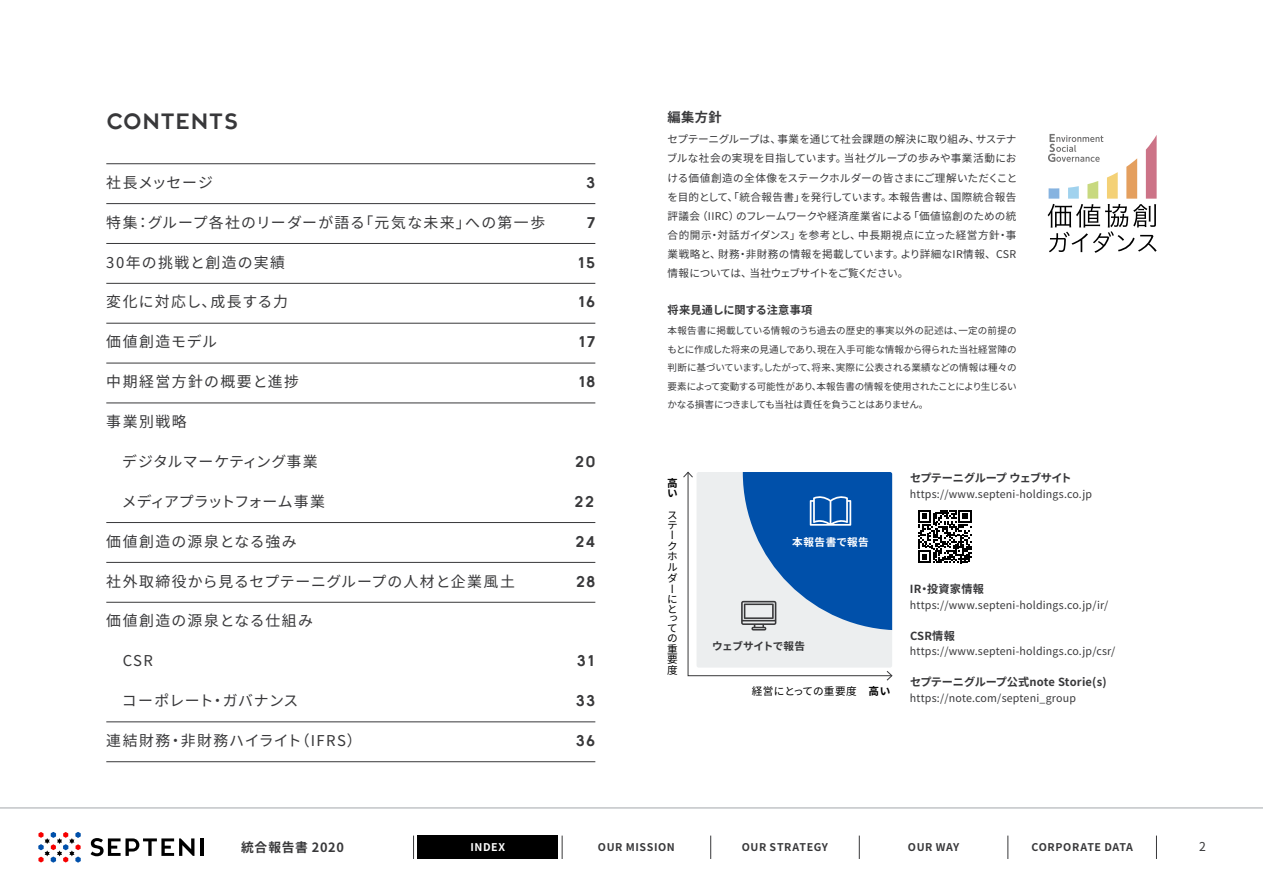
<style>
.page{position:relative;width:1263px;height:893px;background:#fff}
.page>*{position:absolute;margin:0;border:0;box-sizing:border-box;transform-origin:0 0}
.t1{font:21.3px "Septenisans";letter-spacing:.04em;color:#38383a}
.t2{font:14.85px "Noto Sans JP";letter-spacing:.08em;color:#38383a}
.t3{font:14.85px "Noto Sans JP";letter-spacing:.1em;color:#38383a}
.t4{font:14.85px "Septenisans";letter-spacing:.1em;color:#38383a}
.t5{font:14.85px "Noto Sans JP";letter-spacing:-.015em;color:#38383a}
.t6{font:14.85px "Noto Sans JP";letter-spacing:.025em;color:#38383a}
.t7{font:14.85px "Noto Sans JP";letter-spacing:.03em;color:#38383a}
.t8{font:14.85px "Noto Sans JP";letter-spacing:.05em;color:#38383a}
.t9{font:700 13.35px "Noto Sans JP";color:#38383a}
.t10{font:700 12.75px "Noto Sans JP";letter-spacing:.05em;color:#38383a}
.t11{font:12.15px "Noto Sans JP";color:#38383a}
.t12{font:700 11.1px "Noto Sans JP";letter-spacing:-.005em;color:#38383a}
.t13{font:700 11.1px "Noto Sans JP";letter-spacing:-.045em;color:#38383a}
.t14{font:10.65px/19.2px "Noto Sans JP";letter-spacing:.02em;color:#38383a;text-align:justify}
.t15{font:700 10.65px "Noto Sans JP";letter-spacing:.055em;color:#38383a}
.t16{font:10.65px/10.4px "Noto Sans JP";letter-spacing:.03em;color:#000}
.t17{font:700 10.65px "Noto Sans JP";letter-spacing:.05em;color:#fff}
.t18{font:700 10.65px "Noto Sans JP";letter-spacing:-.025em;color:#38383a}
.t19{font:700 10.65px/10.4px "Noto Sans JP";color:#000}
.t20{font:9.6px/18.6px "Noto Sans JP";letter-spacing:-.07em;color:#38383a;text-align:justify}
.s1{font-weight:700}
</style>
<div class="page">
<svg style="left:1047px;top:134px;width:110px;height:119px"></svg>
<hr style="left:106px;top:163px;width:489px;height:1px;background:#38383a">
<hr style="left:106px;top:203px;width:489px;height:1px;background:#38383a">
<hr style="left:106px;top:243px;width:489px;height:1px;background:#38383a">
<hr style="left:106px;top:283px;width:489px;height:1px;background:#38383a">
<hr style="left:106px;top:323px;width:489px;height:1px;background:#38383a">
<hr style="left:106px;top:363px;width:489px;height:1px;background:#38383a">
<hr style="left:106px;top:403px;width:489px;height:1px;background:#38383a">
<hr style="left:106px;top:522px;width:489px;height:1px;background:#38383a">
<hr style="left:106px;top:562px;width:489px;height:1px;background:#38383a">
<hr style="left:106px;top:602px;width:489px;height:1px;background:#38383a">
<hr style="left:106px;top:722px;width:489px;height:1px;background:#38383a">
<hr style="left:106px;top:761px;width:489px;height:1px;background:#38383a">
<svg style="left:683px;top:472px;width:209px;height:209px;background:#8aabd1"></svg>
<svg style="left:918px;top:510px;width:53px;height:53px"></svg>
<div style="left:418px;top:836px;width:140px;height:23px;background:#000"></div>
<hr style="left:0;top:808px;width:1263px;height:1px;background:#a4a8ab">
<svg style="left:38px;top:832px;width:43px;height:30px"></svg>
<hr style="left:201px;top:838px;width:3px;height:18px;background:#000">
<svg style="left:91px;top:838px;width:103px;height:18px"></svg>
<svg style="left:413px;top:836px;width:1px;height:23px"></svg>
<svg style="left:562px;top:836px;width:1px;height:23px"></svg>
<svg style="left:710px;top:836px;width:1px;height:23px"></svg>
<svg style="left:859px;top:836px;width:1px;height:23px"></svg>
<svg style="left:1008px;top:836px;width:1px;height:23px"></svg>
<svg style="left:1156px;top:836px;width:1px;height:23px"></svg>
<h1 class="t1" style="left:107px;top:111px;width:133px">CONTENTS</h1>
<p class="t9" style="left:668px;top:110px;width:56px">編集方針</p>
<p class="t14" style="left:667px;top:130px;width:352px">セプテーニグループは、事業を通じて社会課題の解決に取り組み、サステナブルな社会の実現を目指しています。当社グループの歩みや事業活動における価値創造の全体像をステークホルダーの皆さまにご理解いただくことを目的として、「統合報告書」を発行しています。本報告書は、国際統合報告評議会（IIRC）のフレームワークや経済産業省による「価値協創のための統合的開示・対話ガイダンス」を参考とし、中長期視点に立った経営方針・事業戦略と、財務・非財務の情報を掲載しています。より詳細なIR情報、CSR情報については、当社ウェブサイトをご覧ください。</p>
<p class="t12" style="left:668px;top:304px;width:146px">将来見通しに関する注意事項</p>
<p class="t20" style="left:667px;top:321px;width:351px">本報告書に掲載している情報のうち過去の歴史的事実以外の記述は、一定の前提のもとに作成した将来の見通しであり、現在入手可能な情報から得られた当社経営陣の判断に基づいています。したがって、将来、実際に公表される業績などの情報は種々の要素によって変動する可能性があり、本報告書の情報を使用されたことにより生じるいかなる損害につきましても当社は責任を負うことはありません。</p>
<h2 class="t8" style="left:106px;top:174px;width:108px">社長メッセージ</h2>
<h2 class="t4" style="left:586px;top:175px;width:11px">3</h2>
<h2 class="t2" style="left:106px;top:214px;width:440px">特集：グループ各社のリーダーが語る「元気な未来」への第一歩</h2>
<h2 class="t4" style="left:587px;top:215px;width:10px">7</h2>
<h2 class="t2" style="left:106px;top:254px;width:180px">30年の挑戦と創造の実績</h2>
<h2 class="t4" style="left:578px;top:255px;width:19px">15</h2>
<h2 class="t2" style="left:106px;top:294px;width:183px">変化に対応し、成長する力</h2>
<h2 class="t4" style="left:578px;top:295px;width:18px">16</h2>
<h2 class="t2" style="left:106px;top:333px;width:112px">価値創造モデル</h2>
<h2 class="t4" style="left:579px;top:335px;width:18px">17</h2>
<h2 class="t3" style="left:106px;top:373px;width:194px">中期経営方針の概要と進捗</h2>
<h2 class="t4" style="left:579px;top:375px;width:18px">18</h2>
<h2 class="t2" style="left:106px;top:413px;width:82px">事業別戦略</h2>
<h2 class="t6" style="left:106px;top:453px;width:213px">　デジタルマーケティング事業</h2>
<h2 class="t4" style="left:575px;top:454px;width:22px">20</h2>
<h2 class="t5" style="left:106px;top:493px;width:220px">　メディアプラットフォーム事業</h2>
<h2 class="t4" style="left:574px;top:494px;width:21px">22</h2>
<h2 class="t2" style="left:106px;top:533px;width:192px">価値創造の源泉となる強み</h2>
<h2 class="t4" style="left:575px;top:534px;width:21px">24</h2>
<h2 class="t2" style="left:106px;top:573px;width:410px">社外取締役から見るセプテーニグループの人材と企業風土</h2>
<h2 class="t4" style="left:576px;top:574px;width:21px">28</h2>
<h2 class="t2" style="left:106px;top:613px;width:208px">価値創造の源泉となる仕組み</h2>
<h2 class="t2" style="left:106px;top:652px;width:48px">　CSR</h2>
<h2 class="t4" style="left:577px;top:654px;width:19px">31</h2>
<h2 class="t7" style="left:106px;top:692px;width:194px">　コーポレート・ガバナンス</h2>
<h2 class="t4" style="left:576px;top:694px;width:21px">33</h2>
<h2 class="t3" style="left:106px;top:732px;width:257px">連結財務・非財務ハイライト（IFRS）</h2>
<h2 class="t4" style="left:576px;top:733px;width:21px">36</h2>
<p class="t13" style="left:910px;top:472px;width:163px">セプテーニグループ ウェブサイト</p>
<p class="t14" style="left:910px;top:485px;width:184px">https://www.septeni-holdings.co.jp</p>
<p class="t19" style="left:667px;top:478px;width:11px">高い</p>
<p class="t16" style="left:667px;top:510px;width:12px">ステークホルダーにとっての重要度</p>
<p class="t17" style="left:792px;top:536px;width:78px">本報告書で報告</p>
<p class="t12" style="left:910px;top:583px;width:75px">IR・投資家情報</p>
<p class="t14" style="left:910px;top:596px;width:200px">https://www.septeni-holdings.co.jp/ir/</p>
<p class="t12" style="left:910px;top:629px;width:46px">CSR情報</p>
<p class="t14" style="left:910px;top:642px;width:207px">https://www.septeni-holdings.co.jp/csr/</p>
<p class="t12" style="left:910px;top:676px;width:198px">セプテーニグループ公式note Storie(s)</p>
<p class="t14" style="left:910px;top:688px;width:168px">https://note.com/septeni_group</p>
<p class="t18" style="left:712px;top:640px;width:95px">ウェブサイトで報告</p>
<p class="t16" style="left:752px;top:686px;width:140px">経営にとっての重要度　<span class="s1">高い</span></p>
<p class="t10" style="left:241px;top:840px;width:104px">統合報告書 2020</p>
<p class="t17" style="left:470px;top:841px;width:36px">INDEX</p>
<p class="t15" style="left:598px;top:841px;width:78px">OUR MISSION</p>
<p class="t15" style="left:742px;top:841px;width:88px">OUR STRATEGY</p>
<p class="t15" style="left:908px;top:841px;width:53px">OUR WAY</p>
<p class="t15" style="left:1031px;top:841px;width:103px">CORPORATE DATA</p>
<p class="t11" style="left:1199px;top:839px;width:8px">2</p>
</div>
